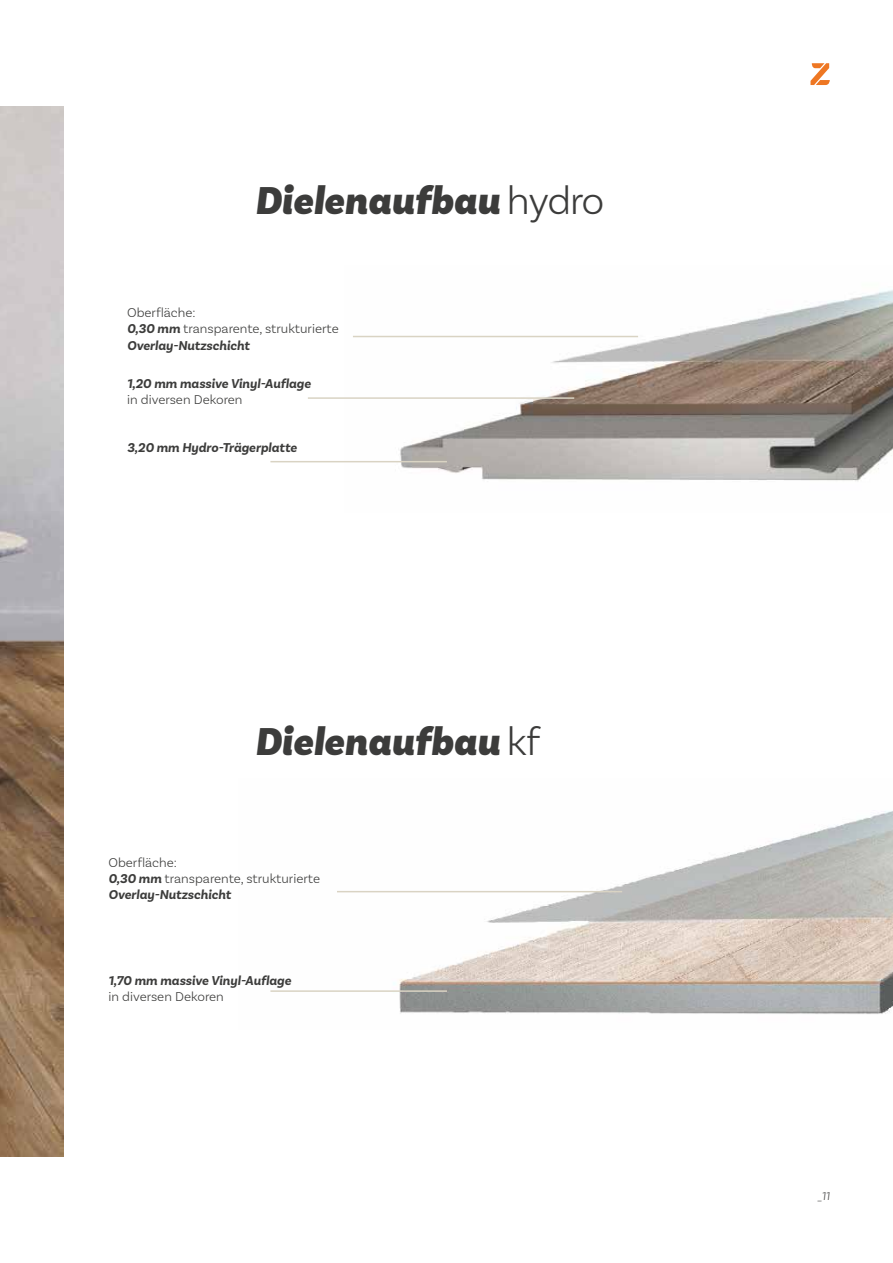
<style>
.page{position:relative;width:893px;height:1263px;background:#fff}
.page>*{position:absolute;margin:0;border:0;box-sizing:border-box;transform-origin:0 0}
.t1{font:italic 900 40.8px "Basic Sans";color:#3c3c3b}
.t2{font:300 13.5px/16.2px "Basic Sans";color:#3c3c3b}
.t3{font:italic 700 13.5px "Basic Sans";color:#3c3c3b}
.t4{font:italic 300 12px "Basic Sans";color:#4a4a49}
.s1{font-weight:300;font-style:normal}
.s2{font-weight:700;font-style:italic}
</style>
<div class="page">
<img style="left:337px;top:811px;width:556px;height:203px">
<img style="left:344px;top:290px;width:549px;height:191px">
<img style="left:0;top:107px;width:63px;height:1050px">
<svg style="left:810px;top:63px;width:20px;height:22px"></svg>
<hr style="left:337px;top:891px;width:285px;height:1px;background:#d9d3c3">
<hr style="left:270px;top:990px;width:177px;height:2px;background:#d9d3c3">
<hr style="left:353px;top:336px;width:285px;height:1px;background:#d9d3c3">
<hr style="left:308px;top:397px;width:266px;height:2px;background:#d9d3c3">
<hr style="left:270px;top:461px;width:177px;height:1px;background:#d9d3c3">
<h1 class="t1" style="left:255px;top:175px;width:351px">Dielenaufbau <span class="s1">hydro</span></h1>
<p class="t2" style="left:127px;top:304px;width:213px">Oberfläche:<br><span class="s2">0,30 mm</span> transparente, strukturierte<br><span class="s2">Overlay-Nutzschicht</span></p>
<p class="t3" style="left:127px;top:375px;width:185px">1,20 mm massive Vinyl-Auflage</p>
<p class="t2" style="left:127px;top:391px;width:117px">in diversen Dekoren</p>
<p class="t3" style="left:127px;top:439px;width:171px">3,20 mm Hydro-Trägerplatte</p>
<h1 class="t1" style="left:255px;top:716px;width:287px">Dielenaufbau <span class="s1">kf</span></h1>
<p class="t2" style="left:108px;top:854px;width:213px">Oberfläche:<br><span class="s2">0,30 mm</span> transparente, strukturierte<br><span class="s2">Overlay-Nutzschicht</span></p>
<p class="t3" style="left:108px;top:972px;width:184px">1,70 mm massive Vinyl-Auflage</p>
<p class="t2" style="left:108px;top:988px;width:117px">in diversen Dekoren</p>
<p class="t4" style="left:818px;top:1188px;width:13px">_11</p>
</div>
